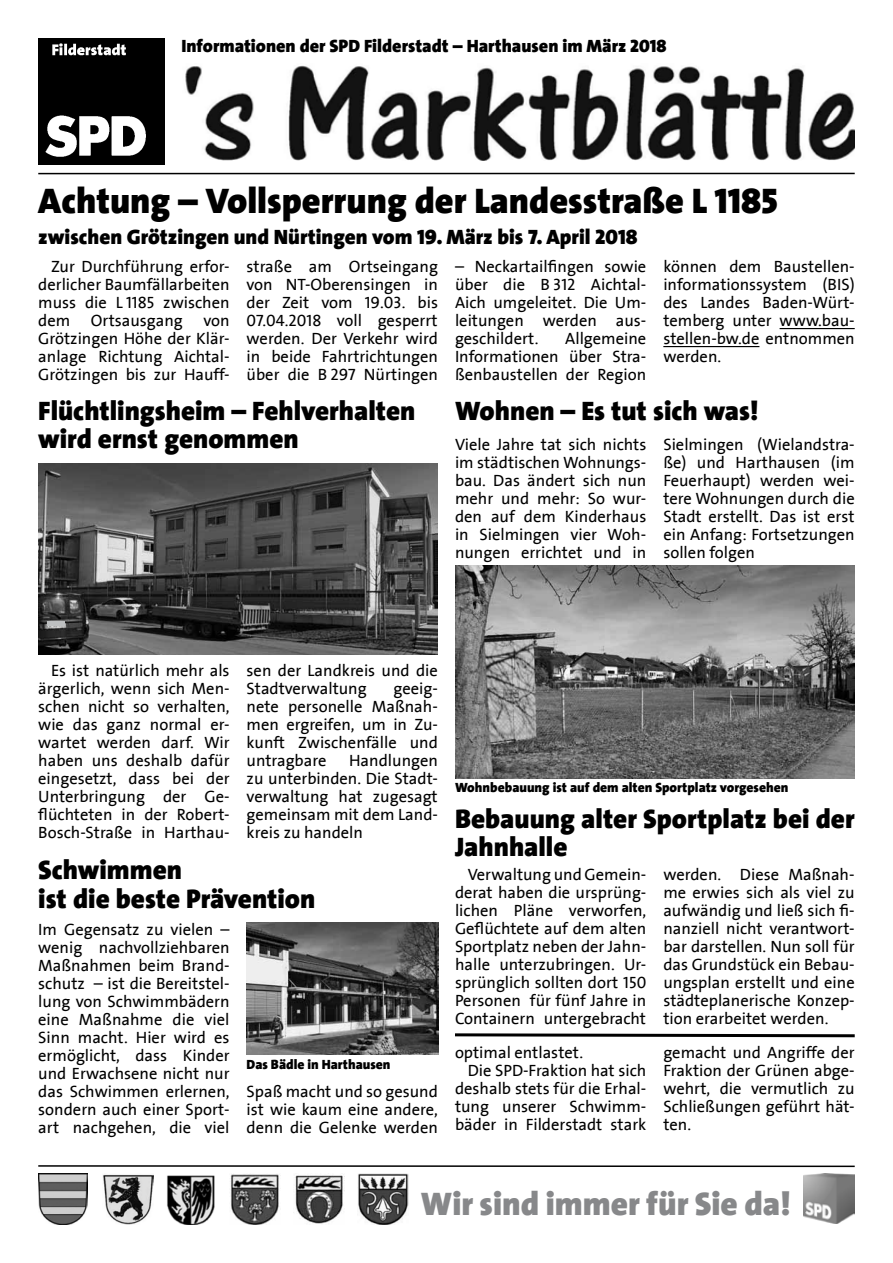
<style>
.page{position:relative;width:893px;height:1263px;background:#fff}
.page>*{position:absolute;margin:0;border:0;box-sizing:border-box;transform-origin:0 0}
.t1{font:900 36px "SPD The Sans";color:#000}
.t2{font:900 33px "SPD The Sans";color:#87888a}
.t3{font:900 27px/28.5px "SPD The Sans";color:#000}
.t4{font:900 21px "SPD The Sans";color:#000}
.t5{font:900 18px "SPD The Sans";color:#000}
.t6{font:16.5px/18px "SPD2002 The Sans";color:#000;text-align:justify}
.t7{font:900 13.5px "SPD The Sans";color:#000}
</style>
<div class="page">
<img style="left:38px;top:38px;width:127px;height:127px">
<img style="left:185px;top:65px;width:670px;height:95px">
<hr style="left:38px;top:173px;width:817px;height:1px;background:#000">
<img style="left:38px;top:1174px;width:50px;height:51px">
<img style="left:103px;top:1174px;width:50px;height:51px">
<img style="left:167px;top:1175px;width:48px;height:50px">
<img style="left:230px;top:1174px;width:51px;height:51px">
<img style="left:293px;top:1175px;width:50px;height:49px">
<img style="left:358px;top:1174px;width:50px;height:51px">
<img style="left:804px;top:1174px;width:51px;height:50px">
<hr style="left:38px;top:1165px;width:817px;height:2px;background:#000">
<hr style="left:780px;top:328px;width:75px;height:1px;background:#000">
<hr style="left:663px;top:346px;width:96px;height:1px;background:#000">
<img style="left:38px;top:463px;width:400px;height:192px">
<hr style="left:47px;top:622px;width:18px;height:4px;background:#bdbfc0">
<img style="left:455px;top:566px;width:400px;height:212px">
<img style="left:247px;top:923px;width:191px;height:131px">
<svg style="left:455px;top:1033px;width:400px;height:5px"></svg>
<p class="t5" style="left:181px;top:34px;width:487px">Informationen der SPD Filderstadt – Harthausen im März 2018</p>
<h1 class="t1" style="left:38px;top:177px;width:741px">Achtung – Vollsperrung der Landesstraße L 1185</h1>
<p class="t4" style="left:38px;top:223px;width:601px">zwischen Grötzingen und Nürtingen vom 19. März bis 7. April 2018</p>
<p class="t6" style="left:38px;top:258px;width:193px;text-indent:13px">Zur Durchführung erfor&shy;derlicher Baumfällarbeiten muss die L 1185 zwischen dem Ortsausgang von Grötzingen Höhe der Klär&shy;anlage Richtung Aichtal-Grötzingen bis zur Hauff-</p>
<p class="t6" style="left:247px;top:258px;width:193px">straße am Ortseingang von NT-Oberensingen in der Zeit vom 19.03. bis 07.04.2018 voll gesperrt werden. Der Verkehr wird in beide Fahrtrichtungen über die B 297 Nürtingen</p>
<p class="t6" style="left:455px;top:258px;width:193px">– Neckartailfingen sowie über die B 312 Aichtal-Aich umgeleitet. Die Um&shy;leitungen werden aus&shy;geschildert.</p>
<p class="t6" style="left:663px;top:258px;width:193px">können dem Baustellen&shy;informationssystem (BIS) des Landes Baden-Würt&shy;temberg unter www.bau&shy;stellen-bw.de entnommen werden.</p>
<p class="t6" style="left:455px;top:330px;width:193px;text-indent:110px">Allgemeine Informationen über Stra&shy;ßenbaustellen der Region</p>
<h3 class="t3" style="left:38px;top:397px;width:379px">Flüchtlingsheim – Fehlverhalten wird ernst genommen</h3>
<h3 class="t3" style="left:455px;top:397px;width:305px">Wohnen – Es tut sich was!</h3>
<p class="t6" style="left:455px;top:436px;width:193px">Viele Jahre tat sich nichts im städtischen Wohnungs&shy;bau. Das ändert sich nun mehr und mehr: So wur&shy;den auf dem Kinderhaus in Sielmingen vier Woh&shy;nungen errichtet und in</p>
<p class="t6" style="left:663px;top:436px;width:193px">Sielmingen (Wielandstra&shy;ße) und Harthausen (im Feuerhaupt) werden wei&shy;tere Wohnungen durch die Stadt erstellt. Das ist erst ein Anfang: Fortsetzungen sollen folgen</p>
<p class="t6" style="left:38px;top:662px;width:193px;text-indent:13px">Es ist natürlich mehr als ärgerlich, wenn sich Men&shy;schen nicht so verhalten, wie das ganz normal er&shy;wartet werden darf. Wir haben uns deshalb dafür eingesetzt, dass bei der Unterbringung der Ge&shy;flüchteten in der Robert-Bosch-Straße in Harthau-</p>
<p class="t6" style="left:247px;top:662px;width:193px">sen der Landkreis und die<br>Stadtverwaltung</p>
<p class="t6" style="left:247px;top:680px;width:193px;text-indent:147px">geeig&shy;nete personelle Maßnah&shy;men ergreifen, um in Zu&shy;kunft Zwischenfälle und untragbare</p>
<p class="t6" style="left:247px;top:752px;width:193px;text-indent:102px">Handlungen zu unterbinden. Die Stadt&shy;verwaltung hat zugesagt gemeinsam mit dem Land&shy;kreis zu handeln</p>
<h3 class="t3" style="left:38px;top:856px;width:279px">Schwimmen<br>ist die beste Prävention</h3>
<p class="t6" style="left:38px;top:921px;width:193px">Im Gegensatz zu vielen – wenig nachvollziehbaren Maßnahmen beim Brand&shy;schutz – ist die Bereitstel&shy;lung von Schwimmbädern eine Maßnahme die viel Sinn macht. Hier wird es ermöglicht, dass Kinder und Erwachsene nicht nur das Schwimmen erlernen, sondern auch einer Sport&shy;art nachgehen, die viel</p>
<p class="t7" style="left:247px;top:1056px;width:145px">Das Bädle in Harthausen</p>
<p class="t6" style="left:247px;top:1083px;width:193px">Spaß macht und so gesund ist wie kaum eine andere, denn die Gelenke werden</p>
<p class="t7" style="left:455px;top:779px;width:335px">Wohnbebauung ist auf dem alten Sportplatz vorgesehen</p>
<h3 class="t3" style="left:455px;top:805px;width:401px">Bebauung alter Sportplatz bei der<br>Jahnhalle</h3>
<p class="t6" style="left:455px;top:866px;width:193px;text-indent:13px">Verwaltung und Gemein&shy;derat haben die ursprüng&shy;lichen Pläne verworfen, Geflüchtete auf dem alten Sportplatz neben der Jahn&shy;halle unterzubringen. Ur&shy;sprünglich sollten dort 150<br>Personen für fünf Jahre in Containern untergebracht</p>
<p class="t6" style="left:663px;top:866px;width:193px">werden. Diese Maßnah&shy;me erwies sich als viel zu aufwändig und ließ sich fi&shy;nanziell nicht verantwort&shy;bar darstellen. Nun soll für das Grundstück ein Bebau&shy;ungsplan erstellt und eine städteplanerische Konzep&shy;tion erarbeitet werden.</p>
<p class="t6" style="left:455px;top:1044px;width:130px">optimal entlastet.</p>
<p class="t6" style="left:468px;top:1062px;width:180px">Die SPD-Fraktion hat sich</p>
<p class="t6" style="left:455px;top:1080px;width:193px">deshalb stets für die Erhal-</p>
<p class="t6" style="left:455px;top:1098px;width:193px">tung unserer Schwimm-</p>
<p class="t6" style="left:455px;top:1116px;width:193px">bäder in Filderstadt stark</p>
<p class="t6" style="left:663px;top:1044px;width:193px">gemacht und Angriffe der Fraktion der Grünen abge&shy;wehrt, die vermutlich zu Schließungen geführt hät&shy;ten.</p>
<h2 class="t2" style="left:421px;top:1183px;width:371px">Wir sind immer für Sie da!</h2>
</div>
